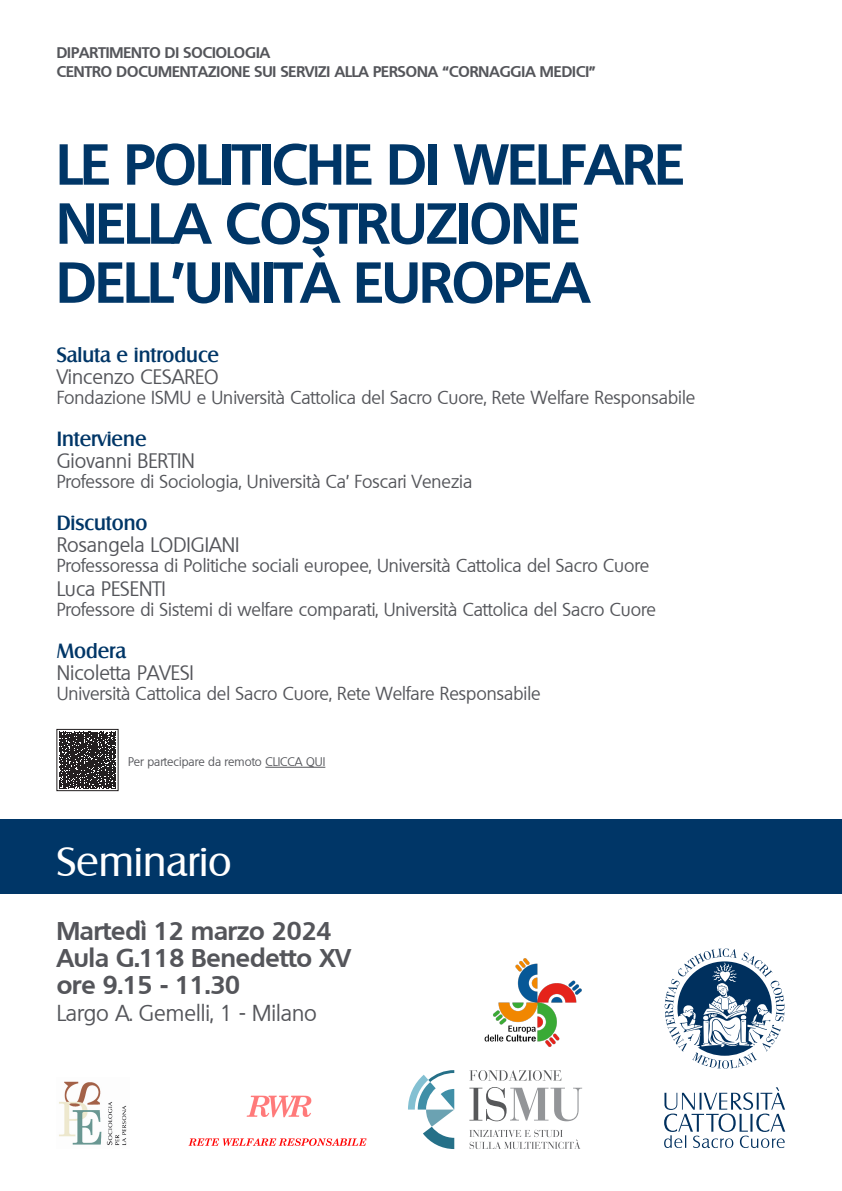
<style>
.page{position:relative;width:842px;height:1191px;background:#fff}
.page>*{position:absolute;margin:0;border:0;box-sizing:border-box;transform-origin:0 0}
.t1{font:700 56px/59px "Quebec";letter-spacing:-.015em;color:#003667}
.t2{font:40px "Salzburg";color:#fff}
.t3{font:700 25px/27px "Quebec";color:#54555a}
.t4{font:22px "Quebec";color:#54555a}
.t5{font:20px "Quebec";color:#54555a}
.t6{font:500 20px "Salzburg";color:#003667}
.t7{font:18px "Quebec";color:#54555a}
.t8{font:700 15px/19px "Quebec";color:#54555a}
.t9{font:12px "Quebec";color:#54555a}
</style>
<div class="page">
<div style="left:0;top:819px;width:842px;height:75px;background:#003667"></div>
<svg style="left:665px;top:948px;width:119px;height:120px"></svg>
<svg style="left:664px;top:1087px;width:121px;height:61px"></svg>
<svg style="left:469px;top:1087px;width:113px;height:34px"></svg>
<svg style="left:469px;top:1129px;width:111px;height:20px"></svg>
<svg style="left:469px;top:1070px;width:92px;height:10px"></svg>
<svg style="left:408px;top:1070px;width:46px;height:79px"></svg>
<img style="left:484px;top:958px;width:98px;height:89px">
<img style="left:188px;top:1095px;width:179px;height:51px">
<img style="left:59px;top:1081px;width:68px;height:65px">
<hr style="left:265px;top:767px;width:60px;height:1px;background:#54555a">
<svg style="left:59px;top:731px;width:57px;height:57px;background:#434040"></svg>
<div style="left:57px;top:729px;width:61px;height:62px;border:1px solid #231f20"></div>
<p class="t8" style="left:57px;top:42px;width:541px">DIPARTIMENTO DI SOCIOLOGIA<br>CENTRO DOCUMENTAZIONE SUI SERVIZI ALLA PERSONA “CORNAGGIA MEDICI”</p>
<h1 class="t1" style="left:57px;top:133px;width:629px">LE POLITICHE DI WELFARE<br>NELLA COSTRUZIONE<br>DELL’UNITÀ EUROPEA</h1>
<p class="t6" style="left:57px;top:343px;width:164px">Saluta e introduce</p>
<p class="t5" style="left:57px;top:364px;width:164px">Vincenzo CESAREO</p>
<p class="t7" style="left:57px;top:386px;width:640px">Fondazione ISMU e Università Cattolica del Sacro Cuore, Rete Welfare Responsabile</p>
<p class="t6" style="left:57px;top:427px;width:91px">Interviene</p>
<p class="t5" style="left:57px;top:448px;width:140px">Giovanni BERTIN</p>
<p class="t7" style="left:57px;top:470px;width:417px">Professore di Sociologia, Università Ca’ Foscari Venezia</p>
<p class="t6" style="left:57px;top:511px;width:92px">Discutono</p>
<p class="t5" style="left:57px;top:532px;width:184px">Rosangela LODIGIANI</p>
<p class="t7" style="left:57px;top:554px;width:594px">Professoressa di Politiche sociali europee, Università Cattolica del Sacro Cuore</p>
<p class="t5" style="left:57px;top:576px;width:110px">Luca PESENTI</p>
<p class="t7" style="left:57px;top:598px;width:601px">Professore di Sistemi di welfare comparati, Università Cattolica del Sacro Cuore</p>
<p class="t6" style="left:57px;top:639px;width:71px">Modera</p>
<p class="t5" style="left:57px;top:660px;width:139px">Nicoletta PAVESI</p>
<p class="t7" style="left:57px;top:682px;width:486px">Università Cattolica del Sacro Cuore, Rete Welfare Responsabile</p>
<p class="t9" style="left:128px;top:754px;width:199px">Per partecipare da remoto CLICCA QUI</p>
<h2 class="t2" style="left:57px;top:837px;width:177px">Seminario</h2>
<h3 class="t3" style="left:57px;top:917px;width:296px">Martedì 12 marzo 2024<br>Aula G.118 Benedetto XV ore 9.15 - 11.30</h3>
<p class="t4" style="left:57px;top:999px;width:262px">Largo A. Gemelli, 1 - Milano</p>
</div>
